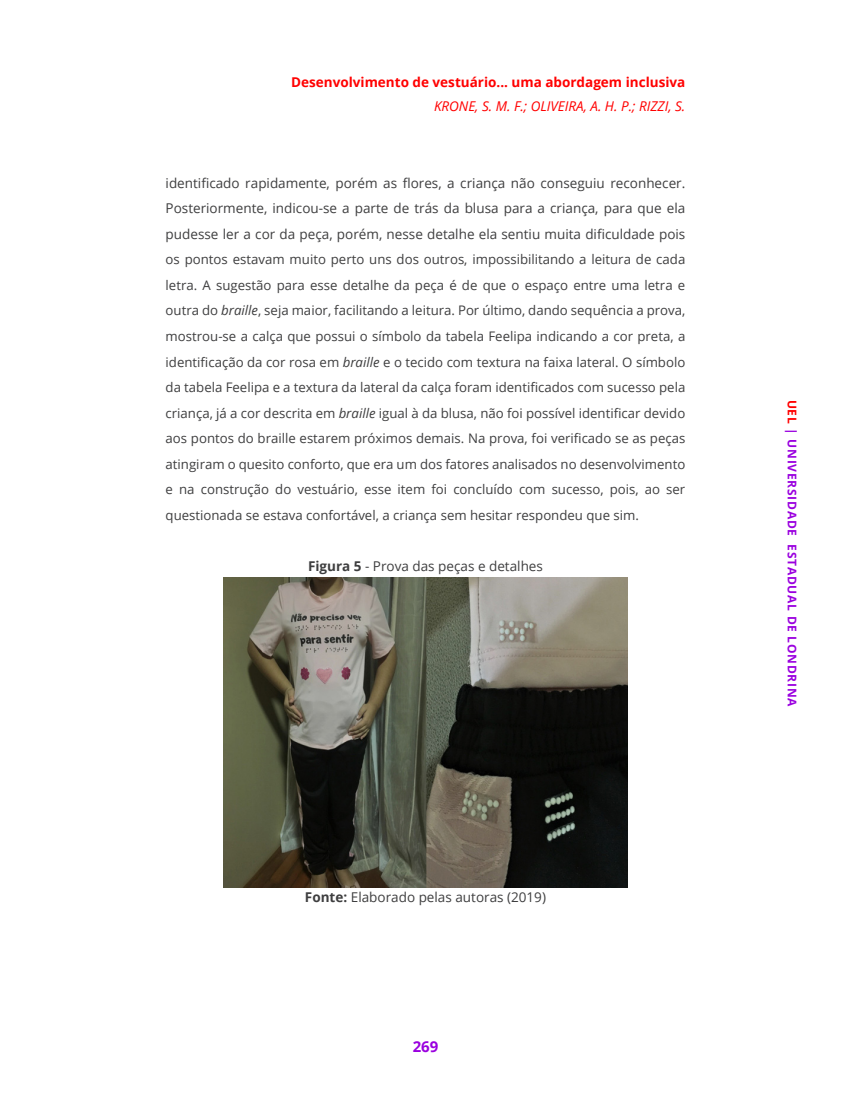
<style>
.page{position:relative;width:851px;height:1106px;background:#fff}
.page>*{position:absolute;margin:0;border:0;box-sizing:border-box;transform-origin:0 0}
.t1{font:700 15px "Open Sans";color:#9a00df}
.Texto_principal{font:13.5px/25.5px "Open Sans";color:#3e3e3f;text-align:justify}
.t2{font:700 13.5px "Open Sans";color:#f00}
.t3{font:italic 13.5px "Open Sans";color:#f00}
.Texto_principal-2{font:13.2px/25.5px "Open Sans";color:#3e3e3f;text-align:justify}
.t4{font:700 12px "Open Sans";letter-spacing:.06em;color:#9a00df}
.s1{font-style:italic}
.s2{font-weight:700}
.s3{color:#f00}
</style>
<div class="page">
<img style="left:223px;top:578px;width:404px;height:309px">
<p class="t2" style="left:291px;top:72px;width:395px">Desenvolvimento de vestuário... uma abordagem inclusiva</p>
<p class="t3" style="left:434px;top:97px;width:253px">KRONE, S. M. F.; OLIVEIRA, A. H. P.; RIZZI, S.</p>
<p class="Texto_principal" style="left:166px;top:170px;width:521px">identificado rapidamente, porém as flores, a criança não conseguiu reconhecer.<br>Posteriormente, indicou-se a parte de trás da blusa para a criança, para que ela pudesse ler a cor da peça, porém, nesse detalhe ela sentiu muita dificuldade pois</p>
<p class="Texto_principal-2" style="left:166px;top:246px;width:521px">os pontos estavam muito perto uns dos outros, impossibilitando a leitura de cada letra. A sugestão para esse detalhe da peça é de que o espaço entre uma letra e outra do <span class="s1">braille</span>, seja maior, facilitando a leitura. Por último, dando sequência a prova, mostrou-se a calça que possui o símbolo da tabela Feelipa indicando a cor preta, a identificação da cor rosa em <span class="s1">braille</span> e o tecido com textura na faixa lateral. O símbolo da tabela Feelipa e a textura da lateral da calça foram identificados com sucesso pela criança, já a cor descrita em <span class="s1">braille</span> igual à da blusa, não foi possível identificar devido aos pontos do braille estarem próximos demais. Na prova, foi verificado se as peças atingiram o quesito conforto, que era um dos fatores analisados no desenvolvimento e na construção do vestuário, esse item foi concluído com sucesso, pois, ao ser questionada se estava confortável, a criança sem hesitar respondeu que sim.</p>
<p class="Texto_principal" style="left:308px;top:552px;width:236px"><span class="s2">Figura 5</span> - Prova das peças e detalhes</p>
<p class="Texto_principal" style="left:305px;top:884px;width:242px"><span class="s2">Fonte:</span> Elaborado pelas autoras (2019)</p>
<p class="t1" style="left:412px;top:1035px;width:27px">269</p>
<p class="t4" style="left:800px;top:399px;width:308px;rotate:90deg"><span class="s3">UEL</span> | UNIVERSIDADE ESTADUAL DE LONDRINA</p>
</div>
